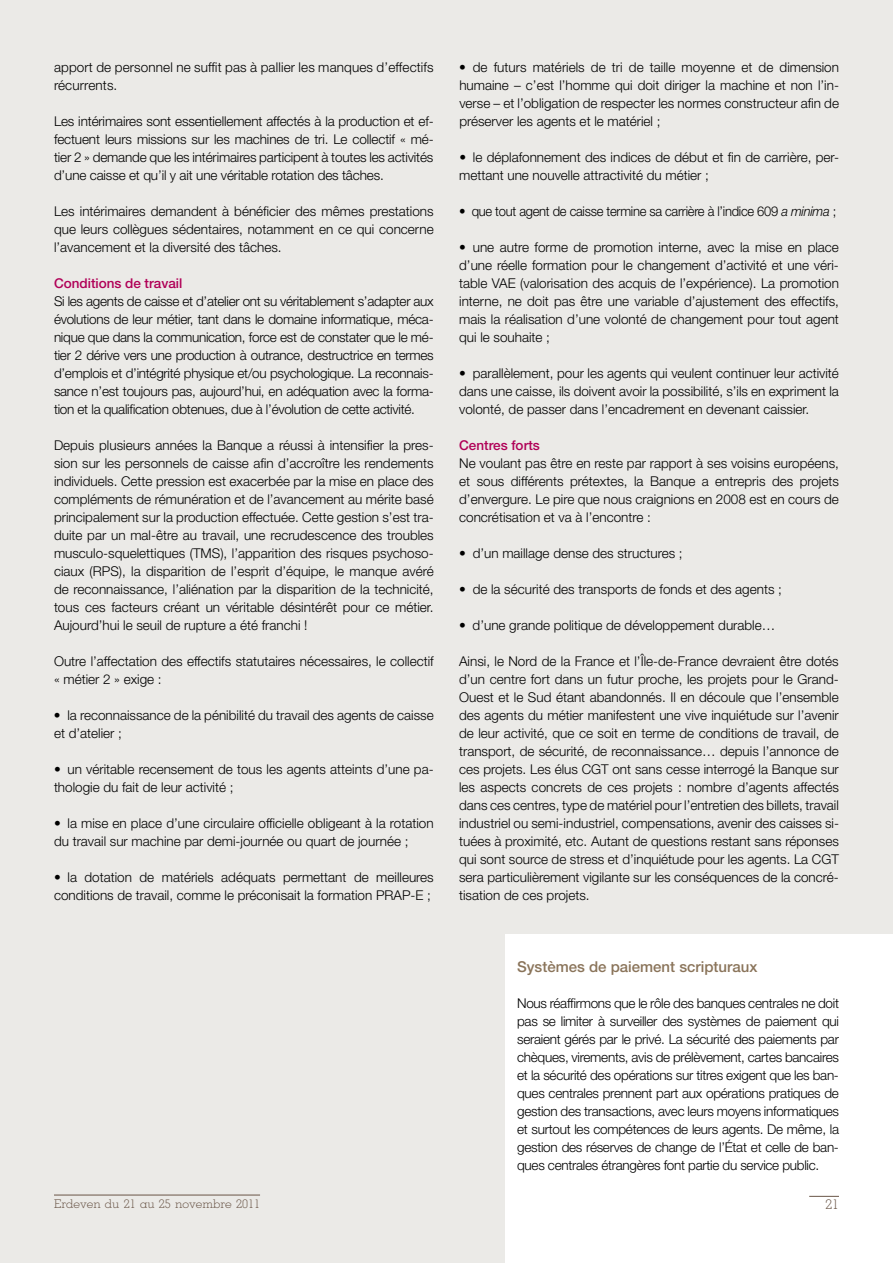
<style>
.page{position:relative;width:893px;height:1263px;background:#ebeae7}
.page>*{position:absolute;margin:0;border:0;box-sizing:border-box;transform-origin:0 0}
.t1{font:500 15px "Helvetica Neue LT Std";color:#8a745a}
.t2{font:300 13.5px/18px "Helvetica Neue LT Std";color:#000;text-align:justify}
.t3{font:300 13.5px "Helvetica Neue LT Std";letter-spacing:-.02em;color:#000;scale:.96 1}
.t4{font:500 13.5px "Helvetica Neue LT Std";color:#b00057}
.t5{font:300 13.5px "Memphis";color:#695547}
.t6{font:300 12px "Memphis";color:#695547}
.s1{font-style:italic}
</style>
<div class="page">
<div style="left:506px;top:934px;width:387px;height:329px;background:#fff"></div>
<hr style="left:809px;top:1196px;width:30px;height:1px;background:#695547">
<hr style="left:54px;top:1195px;width:206px;height:1px;background:#695547">
<p class="t2" style="left:54px;top:58px;width:381px">apport de personnel ne suffit pas à pallier les manques d’effectifs récurrents.</p>
<p class="t2" style="left:54px;top:112px;width:381px">Les intérimaires sont essentiellement affectés à la production et ef&shy;fectuent leurs missions sur les machines de tri. Le collectif « mé&shy;tier 2 » demande que les intérimaires participent à toutes les activités d’une caisse et qu’il y ait une véritable rotation des tâches.</p>
<p class="t2" style="left:54px;top:202px;width:381px">Les intérimaires demandent à bénéficier des mêmes prestations que leurs collègues sédentaires, notamment en ce qui concerne l’avancement et la diversité des tâches.</p>
<p class="t4" style="left:54px;top:275px;width:130px">Conditions de travail</p>
<p class="t2" style="left:54px;top:292px;width:381px">Si les agents de caisse et d’atelier ont su véritablement s’adapter aux évolutions de leur métier, tant dans le domaine informatique, méca&shy;nique que dans la communication, force est de constater que le mé&shy;tier 2 dérive vers une production à outrance, destructrice en termes d’emplois et d’intégrité physique et/ou psychologique. La reconnais&shy;sance n’est toujours pas, aujourd’hui, en adéquation avec la forma&shy;tion et la qualification obtenues, due à l’évolution de cette activité.</p>
<p class="t2" style="left:54px;top:436px;width:381px">Depuis plusieurs années la Banque a réussi à intensifier la pres&shy;sion sur les personnels de caisse afin d’accroître les rendements individuels. Cette pression est exacerbée par la mise en place des compléments de rémunération et de l’avancement au mérite basé principalement sur la production effectuée. Cette gestion s’est tra&shy;duite par un mal-être au travail, une recrudescence des troubles musculo-squelettiques (TMS), l’apparition des risques psychoso&shy;ciaux (RPS), la disparition de l’esprit d’équipe, le manque avéré de reconnaissance, l’aliénation par la disparition de la technicité, tous ces facteurs créant un véritable désintérêt pour ce métier.<br>Aujourd’hui le seuil de rupture a été franchi !</p>
<p class="t2" style="left:54px;top:652px;width:381px">Outre l’affectation des effectifs statutaires nécessaires, le collectif « métier 2 » exige :</p>
<p class="t2" style="left:54px;top:706px;width:381px">• la reconnaissance de la pénibilité du travail des agents de caisse et d’atelier ;</p>
<p class="t2" style="left:54px;top:760px;width:381px">• un véritable recensement de tous les agents atteints d’une pa&shy;thologie du fait de leur activité ;</p>
<p class="t2" style="left:54px;top:814px;width:381px">• la mise en place d’une circulaire officielle obligeant à la rotation du travail sur machine par demi-journée ou quart de journée ;</p>
<p class="t2" style="left:54px;top:868px;width:381px">• la dotation de matériels adéquats permettant de meilleures conditions de travail, comme le préconisait la formation PRAP-E ;</p>
<p class="t2" style="left:459px;top:58px;width:381px">• de futurs matériels de tri de taille moyenne et de dimension humaine – c’est l’homme qui doit diriger la machine et non l’in&shy;verse – et l’obligation de respecter les normes constructeur afin de préserver les agents et le matériel ;</p>
<p class="t2" style="left:459px;top:148px;width:381px">• le déplafonnement des indices de début et fin de carrière, per&shy;mettant une nouvelle attractivité du métier ;</p>
<p class="t3" style="left:459px;top:203px;width:394px">• que tout agent de caisse termine sa carrière à l’indice 609 <span class="s1">a minima</span> ;</p>
<p class="t2" style="left:459px;top:238px;width:381px">• une autre forme de promotion interne, avec la mise en place d’une réelle formation pour le changement d’activité et une véri&shy;table VAE (valorisation des acquis de l’expérience). La promotion interne, ne doit pas être une variable d’ajustement des effectifs, mais la réalisation d’une volonté de changement pour tout agent qui le souhaite ;</p>
<p class="t2" style="left:459px;top:364px;width:381px">• parallèlement, pour les agents qui veulent continuer leur activité dans une caisse, ils doivent avoir la possibilité, s’ils en expriment la volonté, de passer dans l’encadrement en devenant caissier.</p>
<p class="t4" style="left:459px;top:437px;width:82px">Centres forts</p>
<p class="t2" style="left:459px;top:454px;width:381px">Ne voulant pas être en reste par rapport à ses voisins européens, et sous différents prétextes, la Banque a entrepris des projets d’envergure. Le pire que nous craignions en 2008 est en cours de concrétisation et va à l’encontre :</p>
<p class="t2" style="left:459px;top:544px;width:225px">• d’un maillage dense des structures ;</p>
<p class="t2" style="left:459px;top:580px;width:324px">• de la sécurité des transports de fonds et des agents ;</p>
<p class="t2" style="left:459px;top:616px;width:318px">• d’une grande politique de développement durable…</p>
<p class="t2" style="left:459px;top:652px;width:381px">Ainsi, le Nord de la France et l’Île-de-France devraient être dotés d’un centre fort dans un futur proche, les projets pour le Grand-Ouest et le Sud étant abandonnés. Il en découle que l’ensemble des agents du métier manifestent une vive inquiétude sur l’avenir de leur activité, que ce soit en terme de conditions de travail, de transport, de sécurité, de reconnaissance… depuis l’annonce de ces projets. Les élus CGT ont sans cesse interrogé la Banque sur les aspects concrets de ces projets : nombre d’agents affectés dans ces centres, type de matériel pour l’entretien des billets, travail industriel ou semi-industriel, compensations, avenir des caisses si&shy;tuées à proximité, etc. Autant de questions restant sans réponses qui sont source de stress et d’inquiétude pour les agents. La CGT sera particulièrement vigilante sur les conséquences de la concré&shy;tisation de ces projets.</p>
<p class="t1" style="left:517px;top:958px;width:242px">Systèmes de paiement scripturaux</p>
<p class="t2" style="left:517px;top:994px;width:323px">Nous réaffirmons que le rôle des banques centrales ne doit pas se limiter à surveiller des systèmes de paiement qui seraient gérés par le privé. La sécurité des paiements par chèques, virements, avis de prélèvement, cartes bancaires et la sécurité des opérations sur titres exigent que les ban&shy;ques centrales prennent part aux opérations pratiques de gestion des transactions, avec leurs moyens informatiques et surtout les compétences de leurs agents. De même, la gestion des réserves de change de l’État et celle de ban&shy;ques centrales étrangères font partie du service public.</p>
<p class="t6" style="left:54px;top:1196px;width:208px">Erdeven du 21 au 25 novembre 2011</p>
<p class="t5" style="left:825px;top:1196px;width:15px">21</p>
</div>
